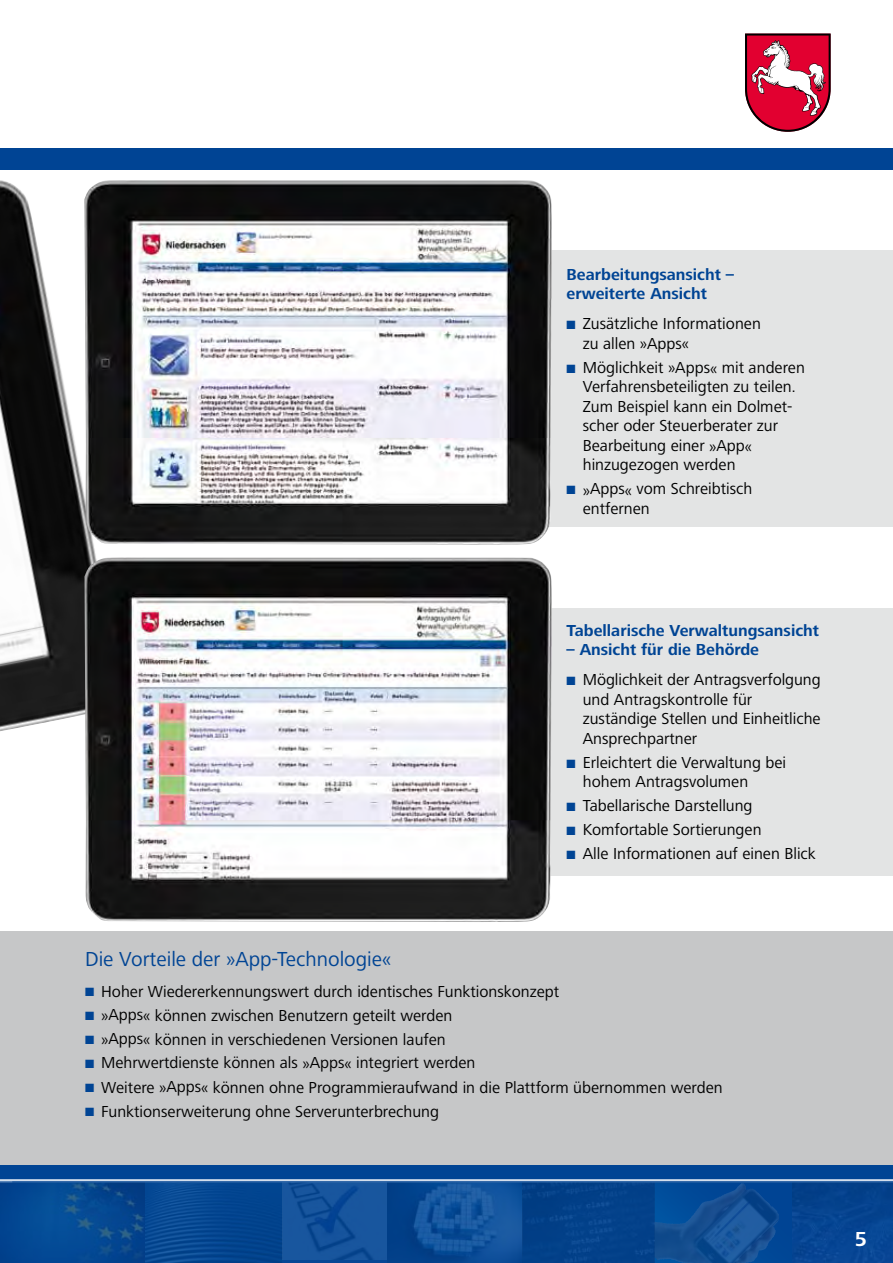
<style>
.page{position:relative;width:893px;height:1263px;background:#fff}
.page>*{position:absolute;margin:0;border:0;box-sizing:border-box;transform-origin:0 0}
.t1{font:21px "Frutiger Next LT";color:#004494}
.t2{font:700 21px "Frutiger Next LT";color:#fff}
.t3{font:16.5px/19.5px "Frutiger Next LT";color:#000}
.t4{font:700 16.5px/19.5px "Frutiger Next LT";color:#004494}
.s1{color:#004494}
</style>
<div class="page">
<div style="left:0;top:931px;width:893px;height:249px;background:#c6c7c8"></div>
<div style="left:0;top:1165px;width:893px;height:98px;background:#004494"></div>
<img style="left:0;top:1182px;width:145px;height:81px">
<svg style="left:655px;top:1182px;width:137px;height:81px"></svg>
<img style="left:655px;top:1187px;width:82px;height:73px">
<div style="left:282px;top:1181px;width:106px;height:82px;background:#064695"></div>
<img style="left:282px;top:1182px;width:105px;height:78px">
<img style="left:387px;top:1182px;width:135px;height:81px">
<div style="left:522px;top:1181px;width:133px;height:82px;background:#024089"></div>
<img style="left:792px;top:1182px;width:101px;height:81px">
<hr style="left:0;top:1181px;width:893px;height:1px;background:#fff">
<hr style="left:0;top:1179px;width:893px;height:2px;background:#fff">
<div style="left:473px;top:250px;width:420px;height:276px;background:#e3e4e4"></div>
<div style="left:467px;top:608px;width:426px;height:267px;background:#e3e4e4"></div>
<img style="left:0;top:180px;width:96px;height:551px">
<img style="left:84px;top:557px;width:468px;height:365px">
<div style="left:0;top:149px;width:893px;height:21px;background:#004494"></div>
<img style="left:84px;top:180px;width:468px;height:365px">
<svg style="left:745px;top:34px;width:86px;height:98px"></svg>
<p class="t4" style="left:567px;top:265px;width:169px">Bearbeitungsansicht – erweiterte Ansicht</p>
<p class="t3" style="left:583px;top:314px;width:180px;text-indent:-16px"><span class="s1">■</span> Zusätzliche Informationen zu allen »Apps«</p>
<p class="t3" style="left:583px;top:358px;width:224px;text-indent:-16px"><span class="s1">■</span> Möglichkeit »Apps« mit anderen<br>Verfahrensbeteiligten zu teilen.<br>Zum Beispiel kann ein Dolmet&shy;scher oder Steuerberater zur<br>Bearbeitung einer »App« hinzugezogen werden</p>
<p class="t3" style="left:583px;top:479px;width:171px;text-indent:-16px"><span class="s1">■</span> »Apps« vom Schreibtisch entfernen</p>
<p class="t4" style="left:567px;top:621px;width:254px">Tabellarische Verwaltungsansicht</p>
<p class="t4" style="left:567px;top:640px;width:194px">– Ansicht für die Behörde</p>
<p class="t3" style="left:583px;top:670px;width:239px;text-indent:-16px"><span class="s1">■</span> Möglichkeit der Antragsverfolgung und Antragskontrolle für zuständige Stellen und Einheitliche<br>Ansprechpartner</p>
<p class="t3" style="left:583px;top:753px;width:205px;text-indent:-16px"><span class="s1">■</span> Erleichtert die Verwaltung bei hohem Antragsvolumen</p>
<p class="t3" style="left:567px;top:796px;width:187px"><span class="s1">■</span> Tabellarische Darstellung</p>
<p class="t3" style="left:567px;top:820px;width:196px"><span class="s1">■</span> Komfortable Sortierungen</p>
<p class="t3" style="left:567px;top:844px;width:251px"><span class="s1">■</span> Alle Informationen auf einen Blick</p>
<p class="t1" style="left:85px;top:947px;width:308px">Die Vorteile der »App-Technologie«</p>
<p class="t3" style="left:85px;top:982px;width:476px"><span class="s1">■</span> Hoher Wiedererkennungswert durch identisches Funktionskonzept</p>
<p class="t3" style="left:85px;top:1006px;width:369px"><span class="s1">■</span> »Apps« können zwischen Benutzern geteilt werden</p>
<p class="t3" style="left:85px;top:1030px;width:362px"><span class="s1">■</span> »Apps« können in verschiedenen Versionen laufen</p>
<p class="t3" style="left:85px;top:1053px;width:392px"><span class="s1">■</span> Mehrwertdienste können als »Apps« integriert werden</p>
<p class="t3" style="left:85px;top:1078px;width:639px"><span class="s1">■</span> Weitere »Apps« können ohne Programmieraufwand in die Plattform übernommen werden</p>
<p class="t3" style="left:85px;top:1102px;width:356px"><span class="s1">■</span> Funktionserweiterung ohne Serverunterbrechung</p>
<p class="t2" style="left:855px;top:1227px;width:14px">5</p>
</div>
